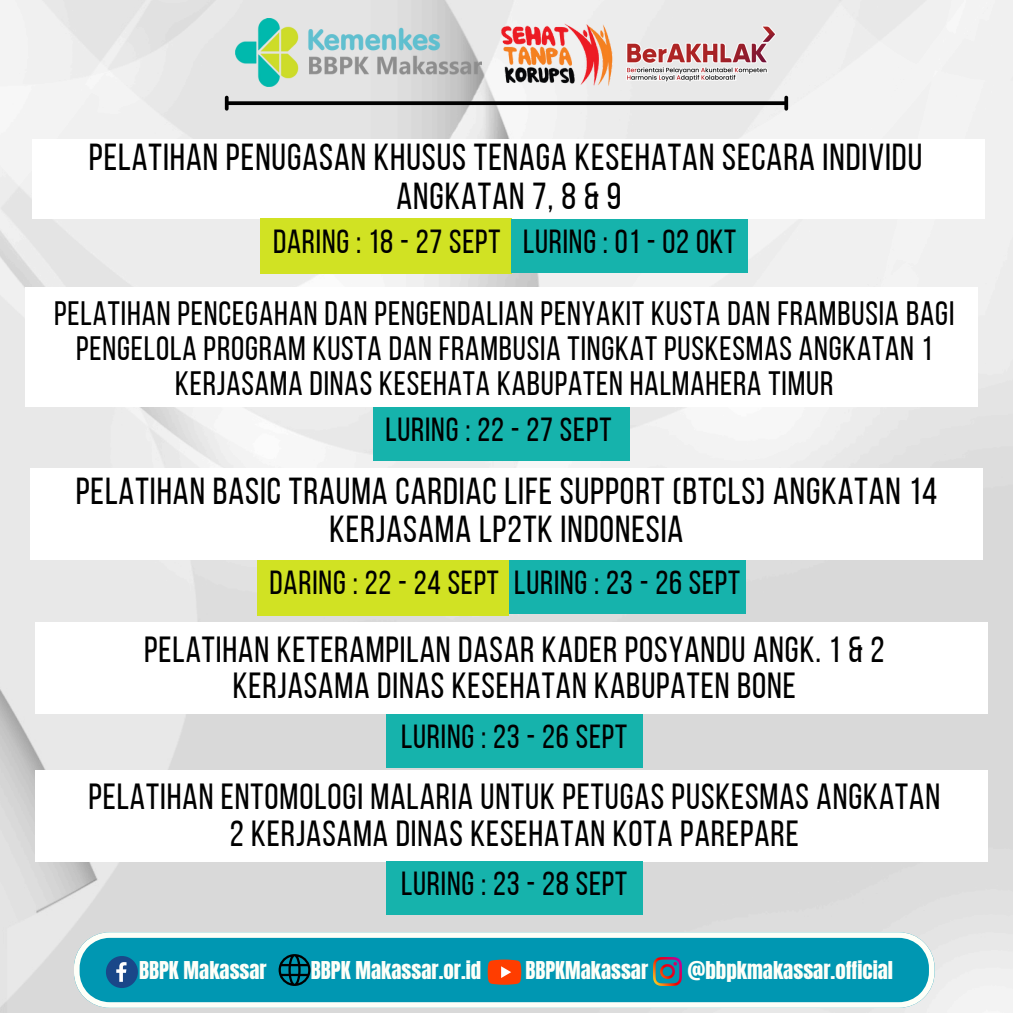
<style>
.page{position:relative;width:1013px;height:1013px;background:#fff}
.page>*{position:absolute;margin:0;border:0;box-sizing:border-box;transform-origin:0 0}
.t1{font:37.5px/38.5px "Bebas Neue";letter-spacing:.025em;color:#000;text-align:center}
.t2{font:36.25px/36.5px "Bebas Neue";letter-spacing:.025em;color:#000;text-align:center}
.t3{font:33.75px/34.8px "Bebas Neue";letter-spacing:.025em;color:#000;text-align:center}
.t4{font:33.38px "Bebas Neue";letter-spacing:.025em;color:#000}
.t5{font:20.88px "Anton";color:#fefff8}
</style>
<div class="page">
<img style="left:0;top:0;width:1012px;height:1012px">
<svg style="left:74px;top:932px;width:860px;height:75px;background:#2ba8bd"></svg>
<svg style="left:106px;top:956px;width:32px;height:32px"></svg>
<svg style="left:278px;top:954px;width:32px;height:31px"></svg>
<svg style="left:487px;top:959px;width:34px;height:25px"></svg>
<img style="left:654px;top:957px;width:27px;height:28px">
<img style="left:623px;top:21px;width:154px;height:68px">
<img style="left:498px;top:21px;width:119px;height:68px">
<img style="left:236px;top:19px;width:245px;height:67px">
<svg style="left:228px;top:101px;width:556px;height:4px;background:#101010"></svg>
<svg style="left:225px;top:98px;width:3px;height:11px"></svg>
<svg style="left:784px;top:98px;width:4px;height:11px"></svg>
<div style="left:33px;top:139px;width:952px;height:80px;background:#fff"></div>
<div style="left:260px;top:219px;width:251px;height:55px;background:#d1e223"></div>
<div style="left:511px;top:219px;width:236px;height:53px;background:#16b3ac"></div>
<div style="left:25px;top:287px;width:952px;height:120px;background:#fff"></div>
<div style="left:373px;top:407px;width:256px;height:54px;background:#16b3ac"></div>
<div style="left:30px;top:468px;width:952px;height:91px;background:#fff"></div>
<div style="left:257px;top:560px;width:252px;height:56px;background:#d1e223"></div>
<div style="left:509px;top:560px;width:236px;height:54px;background:#16b3ac"></div>
<div style="left:35px;top:622px;width:952px;height:91px;background:#fff"></div>
<div style="left:386px;top:713px;width:256px;height:54px;background:#16b3ac"></div>
<div style="left:35px;top:770px;width:952px;height:91px;background:#fff"></div>
<div style="left:386px;top:861px;width:256px;height:54px;background:#16b3ac"></div>
<h2 class="t1" style="left:89px;top:141px;width:835px">PELATIHAN PENUGASAN KHUSUS TENAGA KESEHATAN SECARA INDIVIDU<br>ANGKATAN 7, 8 &amp; 9</h2>
<h2 class="t4" style="left:273px;top:227px;width:229px">DARING : 18 - 27 SEPT</h2>
<h2 class="t4" style="left:523px;top:227px;width:215px">LURING : 01 - 02 OKT</h2>
<h2 class="t3" style="left:54px;top:299px;width:901px">PELATIHAN PENCEGAHAN DAN PENGENDALIAN PENYAKIT KUSTA DAN FRAMBUSIA BAGI<br>PENGELOLA PROGRAM KUSTA DAN FRAMBUSIA TINGKAT PUSKESMAS ANGKATAN 1<br>KERJASAMA DINAS KESEHATA KABUPATEN HALMAHERA TIMUR</h2>
<h1 class="t4" style="left:385px;top:416px;width:227px">LURING : 22 - 27 SEPT</h1>
<h2 class="t1" style="left:76px;top:475px;width:863px">PELATIHAN BASIC TRAUMA CARDIAC LIFE SUPPORT (BTCLS) ANGKATAN 14<br>KERJASAMA LP2TK INDONESIA</h2>
<h2 class="t4" style="left:269px;top:569px;width:231px">DARING : 22 - 24 SEPT</h2>
<h1 class="t4" style="left:514px;top:569px;width:227px">LURING : 23 - 26 SEPT</h1>
<h2 class="t2" style="left:144px;top:634px;width:741px">PELATIHAN KETERAMPILAN DASAR KADER POSYANDU ANGK. 1 &amp; 2<br>KERJASAMA DINAS KESEHATAN KABUPATEN BONE</h2>
<h1 class="t4" style="left:401px;top:722px;width:227px">LURING : 23 - 26 SEPT</h1>
<h2 class="t2" style="left:88px;top:782px;width:853px">PELATIHAN ENTOMOLOGI MALARIA UNTUK PETUGAS PUSKESMAS ANGKATAN<br>2 KERJASAMA DINAS KESEHATAN KOTA PAREPARE</h2>
<p class="t4" style="left:401px;top:870px;width:227px">LURING : 23 - 28 SEPT</p>
<p class="t5" style="left:139px;top:955px;width:129px">BBPK Makassar</p>
<p class="t5" style="left:311px;top:955px;width:172px">BBPK Makassar.or.id</p>
<p class="t5" style="left:525px;top:955px;width:124px">BBPKMakassar</p>
<p class="t5" style="left:687px;top:955px;width:207px">@bbpkmakassar.official</p>
</div>
